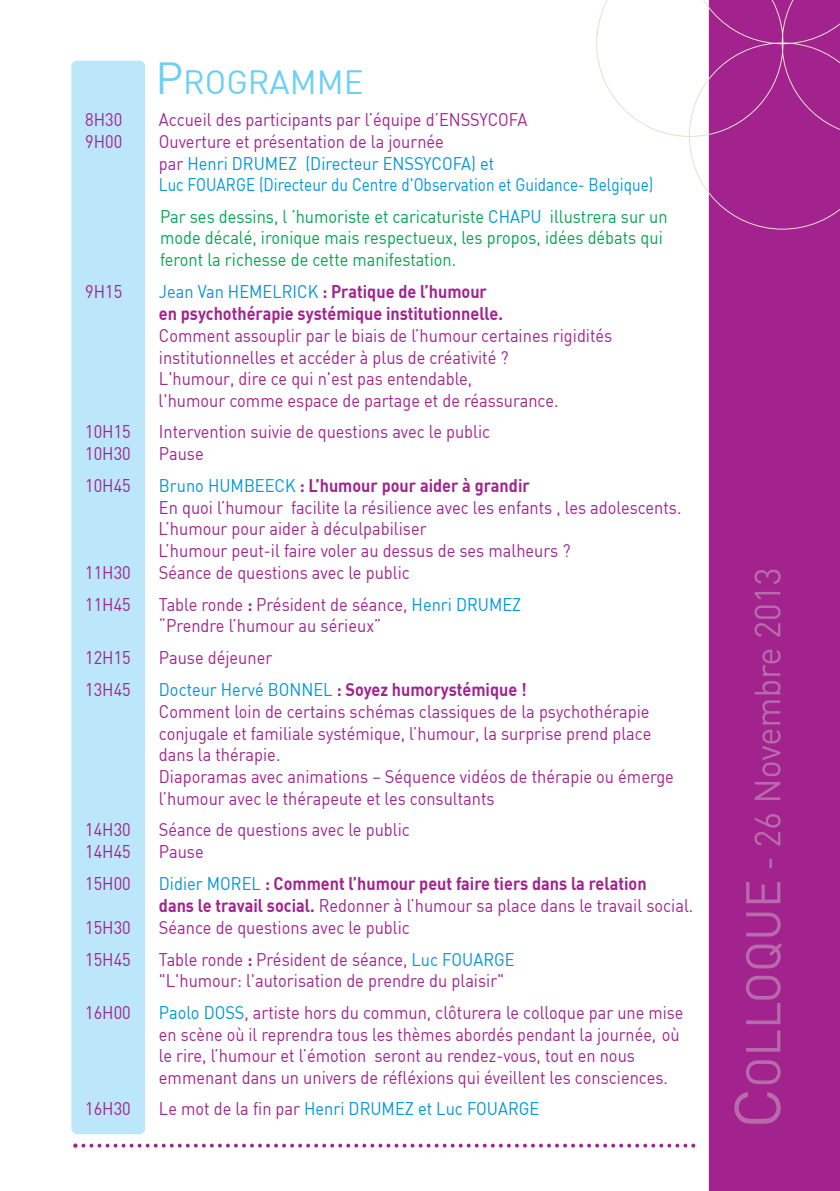
<style>
.page{position:relative;width:840px;height:1191px;background:#fff}
.page>*{position:absolute;margin:0;border:0;box-sizing:border-box;transform-origin:0 0}
.t1{font:33px "DIN";color:#6bcff6}
.t2{font:18px/21.6px "DIN";color:#a2238e;scale:.91 1}
.t3{font:700 18px/22.2px "DIN";color:#a2238e;scale:.88 1}
.t4{font:18px/21.6px "DIN";color:#0095d9;scale:.91 1}
.t5{font:18px/21.6px "DIN";color:#00a54f;scale:.91 1}
.s1{font-size:44px}
.s2{color:#a2238e}
.s3{color:#0095d9}
.s4{font-weight:400;color:#0095d9}
.s5{font-weight:700}
.s6{font-weight:400}
</style>
<div class="page">
<div style="left:71px;top:61px;width:74px;height:1073px;background:#bce6fa;border-radius:6px"></div>
<div style="left:708px;top:230px;width:131px;height:961px;background:#a2238e"></div>
<svg style="left:596px;top:0;width:243px;height:230px"></svg>
<svg style="left:73px;top:1143px;width:622px;height:4px"></svg>
<svg style="left:734px;top:975px;width:46px;height:148px;background:#a63193"></svg>
<svg style="left:754px;top:703px;width:26px;height:165px;background:#a63193"></svg>
<h1 class="t1" style="left:155px;top:69px;width:209px"><span class="s1">p</span>rogramme</h1>
<p class="t2" style="left:85px;top:110px;width:42px">8h30</p>
<p class="t2" style="left:159px;top:110px;width:406px">accueil des participants par l’équipe d’eNssYCoFa</p>
<p class="t2" style="left:85px;top:132px;width:42px">9h00</p>
<p class="t4" style="left:159px;top:132px;width:544px"><span class="s2">ouverture et présentation de la journée<br>par</span> henri drumeZ (directeur eNssYCoFa) et<br>luc Fouarge (directeur du Centre d'observation et guidance- Belgique)</p>
<p class="t5" style="left:160px;top:207px;width:559px">par ses dessins, l ’humoriste et caricaturiste <span class="s3">Chapu</span> illustrera sur un mode décalé, ironique mais respectueux, les propos, idées débats qui feront la richesse de cette manifestation.</p>
<p class="t2" style="left:85px;top:282px;width:42px">9h15</p>
<p class="t3" style="left:159px;top:282px;width:392px"><span class="s4">Jean Van hemelrICK</span> : Pratique de l’humour en psychothérapie systémique institutionnelle.</p>
<p class="t2" style="left:158px;top:326px;width:500px">Comment assouplir par le biais de l’humour certaines rigidités institutionnelles et accéder à plus de créativité ?<br>l'humour, dire ce qui n'est pas entendable,<br>l'humour comme espace de partage et de réassurance.</p>
<p class="t2" style="left:85px;top:422px;width:52px">10h15</p>
<p class="t2" style="left:159px;top:422px;width:365px">Intervention suivie de questions avec le public</p>
<p class="t2" style="left:85px;top:444px;width:52px">10h30</p>
<p class="t2" style="left:159px;top:444px;width:51px">pause</p>
<p class="t2" style="left:85px;top:476px;width:52px">10h45</p>
<p class="t2" style="left:158px;top:476px;width:575px"><span class="s3">Bruno humBeeCK</span> <span class="s5">: L’humour pour aider à grandir<br></span>en quoi l’humour facilite la résilience avec les enfants , les adolescents. l’humour pour aider à déculpabiliser<br>l’humour peut-il faire voler au dessus de ses malheurs ?</p>
<p class="t2" style="left:85px;top:562px;width:52px">11h30</p>
<p class="t2" style="left:159px;top:562px;width:277px">séance de questions avec le public</p>
<p class="t2" style="left:85px;top:594px;width:52px">11h45</p>
<p class="t2" style="left:159px;top:594px;width:399px">Table ronde <span class="s5">:</span> président de séance, <span class="s3">henri drumeZ </span>“prendre l’humour au sérieux”</p>
<p class="t2" style="left:85px;top:648px;width:52px">12h15</p>
<p class="t2" style="left:159px;top:648px;width:126px">pause déjeuner</p>
<p class="t2" style="left:85px;top:680px;width:52px">13h45</p>
<p class="t2" style="left:159px;top:680px;width:567px"><span class="s3">docteur hervé BoNNel</span> <span class="s5">: Soyez humorystémique !<br></span>Comment loin de certains schémas classiques de la psychothérapie conjugale et familiale systémique, l’humour, la surprise prend place dans la thérapie.<br>diaporamas avec animations – séquence vidéos de thérapie ou émerge l’humour avec le thérapeute et les consultants</p>
<p class="t2" style="left:85px;top:820px;width:52px">14h30</p>
<p class="t2" style="left:159px;top:820px;width:277px">séance de questions avec le public</p>
<p class="t2" style="left:85px;top:841px;width:52px">14h45</p>
<p class="t2" style="left:159px;top:841px;width:51px">pause</p>
<p class="t2" style="left:85px;top:874px;width:52px">15h00</p>
<p class="t3" style="left:159px;top:873px;width:608px"><span class="s4">didier morel</span> : Comment l’humour peut faire tiers dans la relation<br>dans le travail social. <span class="s6">redonner à l’humour sa place dans le travail social.</span></p>
<p class="t2" style="left:85px;top:917px;width:52px">15h30</p>
<p class="t2" style="left:159px;top:917px;width:277px">séance de questions avec le public</p>
<p class="t2" style="left:85px;top:949px;width:52px">15h45</p>
<p class="t2" style="left:159px;top:949px;width:392px">Table ronde <span class="s5">:</span> président de séance, <span class="s3">luc Fouarge </span>"l'humour: l'autorisation de prendre du plaisir"</p>
<p class="t2" style="left:85px;top:1003px;width:52px">16h00</p>
<p class="t2" style="left:159px;top:1003px;width:577px"><span class="s3">paolo doss</span>, artiste hors du commun, clôturera le colloque par une mise en scène où il reprendra tous les thèmes abordés pendant la journée, où le rire, l’humour et l’émotion seront au rendez-vous, tout en nous emmenant dans un univers de réfléxions qui éveillent les consciences.</p>
<p class="t2" style="left:85px;top:1099px;width:52px">16h30</p>
<p class="t4" style="left:159px;top:1099px;width:419px"><span class="s2">le mot de la fin par</span> henri drumeZ et luc Fouarge</p>
</div>
